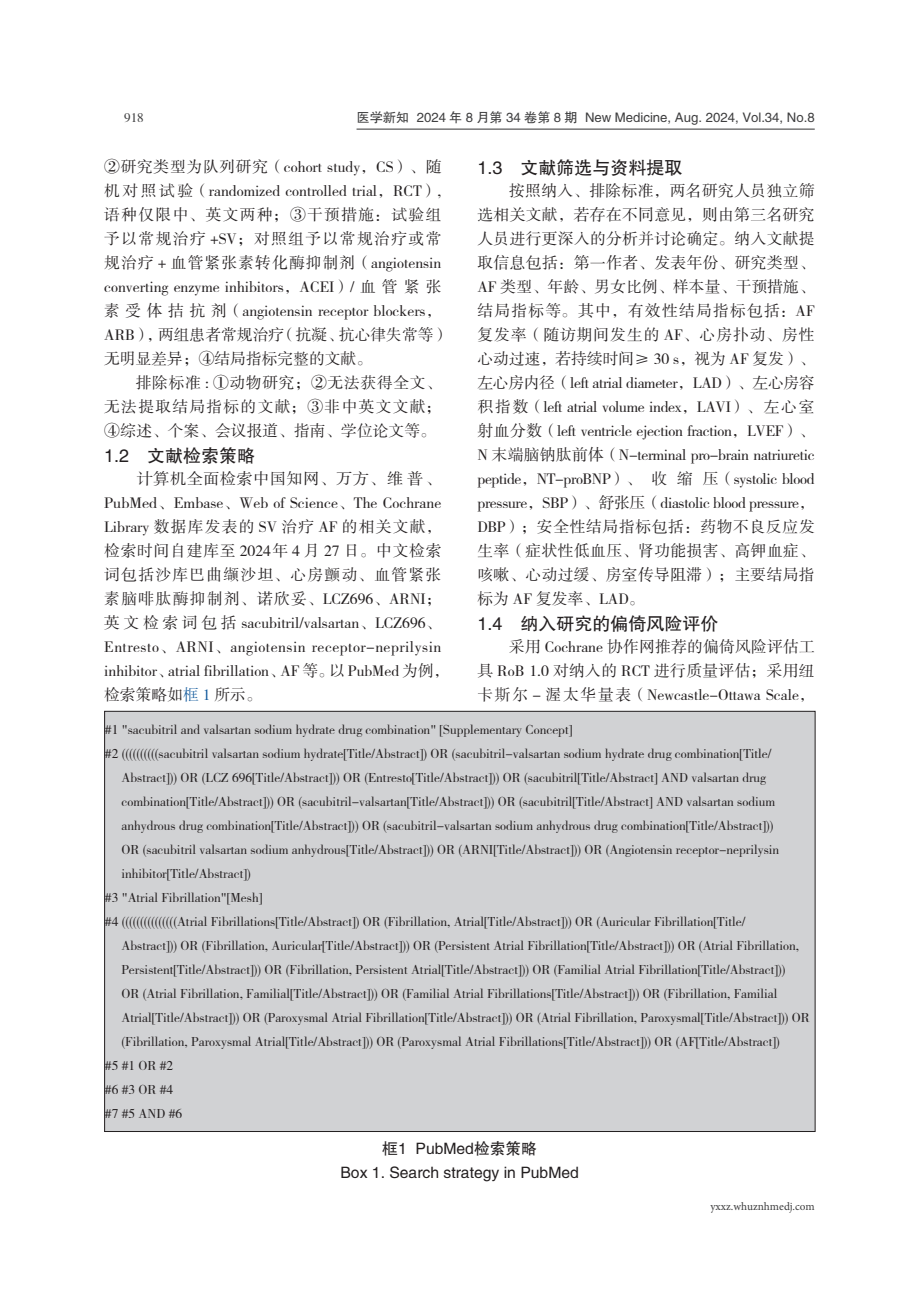
<style>
.page{position:relative;width:919px;height:1289px;background:#fff}
.page>*{position:absolute;margin:0;border:0;box-sizing:border-box;transform-origin:0 0}
._13_正文二级标题{font:18px "FZHTK GBK1 0";color:#231f20}
._11_正文{font:15.75px/24px "FZSSK GBK1 0";letter-spacing:.005em;color:#231f20;text-align:justify}
._15_图表名{font:15.75px "FZHTK GBK1 0";color:#231f20}
._15_1_图表内容{font:13.5px/24px "FZSSK GBK1 0";color:#231f20}
.t1{font:13.2px "FZHTK GBK1 0";color:#3e3e3f}
.t2{font:13.2px "FZSSK GBK1 0";color:#3e3e3f}
.t3{font:11.25px "Minion Pro";color:#3e3e3f}
.s1{color:#175d9e}
</style>
<div class="page">
<hr style="left:356px;top:129px;width:458px;height:1px;background:#3e3e3f">
<div style="left:105px;top:711px;width:710px;height:420px;background:#d1d2d4"></div>
<p class="t2" style="left:124px;top:111px;width:21px">918</p>
<p class="t1" style="left:356px;top:111px;width:459px">医学新知 2024 年 8 月第 34 卷第 8 期 New Medicine, Aug. 2024, Vol.34, No.8</p>
<p class="_11_正文" style="left:104px;top:155px;width:346px;text-align:left">②研究类型为队列研究（cohort study，CS）、随机对照试验（randomized controlled trial，RCT）,语种仅限中、英文两种；③干预措施：试验组予以常规治疗 +SV；对照组予以常规治疗或常规治疗 + 血管紧张素转化酶抑制剂（angiotensin converting enzyme inhibitors，ACEI）/ 血管紧张素受体拮抗剂（angiotensin receptor blockers，<br>ARB），两组患者常规治疗（抗凝、抗心律失常等）无明显差异；④结局指标完整的文献。</p>
<p class="_11_正文" style="left:104px;top:371px;width:339px;text-indent:32px">排除标准 : ①动物研究；②无法获得全文、无法提取结局指标的文献；③非中英文文献；④综述、个案、会议报道、指南、学位论文等。</p>
<p class="_13_正文二级标题" style="left:104px;top:445px;width:152px">1.2 文献检索策略</p>
<p class="_11_正文" style="left:104px;top:467px;width:346px;text-align:left;text-indent:32px">计算机全面检索中国知网、万方、维普、PubMed、Embase、Web of Science、The Cochrane Library 数据库发表的 SV 治疗 AF 的相关文献，检索时间自建库至 2024年 4 月 27 日。中文检索词包括沙库巴曲缬沙坦、心房颤动、血管紧张素脑啡肽酶抑制剂、诺欣妥、LCZ696、ARNI；英文检索词包括 sacubitril/valsartan、LCZ696、Entresto、ARNI、angiotensin receptor-neprilysin inhibitor、atrial fibrillation、AF 等。以 PubMed 为例，检索策略如<span class="s1">框 1</span> 所示。</p>
<p class="_13_正文二级标题" style="left:477px;top:157px;width:206px">1.3 文献筛选与资料提取</p>
<p class="_11_正文" style="left:477px;top:179px;width:339px;text-indent:32px">按照纳入、排除标准，两名研究人员独立筛选相关文献，若存在不同意见，则由第三名研究人员进行更深入的分析并讨论确定。纳入文献提取信息包括：第一作者、发表年份、研究类型、AF 类型、年龄、男女比例、样本量、干预措施、结局指标等。其中，有效性结局指标包括：AF复发率（随访期间发生的 AF、心房扑动、房性心动过速，若持续时间≥ 30 s，视为 AF 复发）、左心房内径（left atrial diameter，LAD）、左心房容积指数（left atrial volume index，LAVI）、左心室射血分数（left ventricle ejection fraction，LVEF）、N 末端脑钠肽前体（N-terminal pro-brain natriuretic peptide，NT-proBNP）、 收 缩 压（systolic blood pressure，SBP）、舒张压（diastolic blood pressure，DBP）；安全性结局指标包括：药物不良反应发生率（症状性低血压、肾功能损害、高钾血症、咳嗽、心动过缓、房室传导阻滞）；主要结局指标为 AF 复发率、LAD。</p>
<p class="_13_正文二级标题" style="left:477px;top:613px;width:242px">1.4 纳入研究的偏倚风险评价</p>
<p class="_11_正文" style="left:477px;top:635px;width:339px;text-indent:32px">采用 Cochrane 协作网推荐的偏倚风险评估工具 RoB 1.0 对纳入的 RCT 进行质量评估；采用纽卡斯尔 - 渥太华量表（Newcastle-Ottawa Scale，</p>
<p class="_15_1_图表内容" style="left:105px;top:718px;width:469px">#1 "sacubitril and valsartan sodium hydrate drug combination" [Supplementary Concept]</p>
<p class="_15_1_图表内容" style="left:121px;top:742px;width:659px;text-indent:-16px">#2 ((((((((((sacubitril valsartan sodium hydrate[Title/Abstract]) OR (sacubitril-valsartan sodium hydrate drug combination[Title/ Abstract])) OR (LCZ 696[Title/Abstract])) OR (Entresto[Title/Abstract])) OR (sacubitril[Title/Abstract] AND valsartan drug combination[Title/Abstract])) OR (sacubitril-valsartan[Title/Abstract])) OR (sacubitril[Title/Abstract] AND valsartan sodium anhydrous drug combination[Title/Abstract])) OR (sacubitril-valsartan sodium anhydrous drug combination[Title/Abstract]))<br>OR (sacubitril valsartan sodium anhydrous[Title/Abstract])) OR (ARNI[Title/Abstract])) OR (Angiotensin receptor-neprilysin inhibitor[Title/Abstract])</p>
<p class="_15_1_图表内容" style="left:105px;top:886px;width:159px">#3 "Atrial Fibrillation"[Mesh]</p>
<p class="_15_1_图表内容" style="left:121px;top:910px;width:689px;text-indent:-16px">#4 (((((((((((((((Atrial Fibrillations[Title/Abstract]) OR (Fibrillation, Atrial[Title/Abstract])) OR (Auricular Fibrillation[Title/<br>Abstract])) OR (Fibrillation, Auricular[Title/Abstract])) OR (Persistent Atrial Fibrillation[Title/Abstract])) OR (Atrial Fibrillation, Persistent[Title/Abstract])) OR (Fibrillation, Persistent Atrial[Title/Abstract])) OR (Familial Atrial Fibrillation[Title/Abstract]))<br>OR (Atrial Fibrillation, Familial[Title/Abstract])) OR (Familial Atrial Fibrillations[Title/Abstract])) OR (Fibrillation, Familial Atrial[Title/Abstract])) OR (Paroxysmal Atrial Fibrillation[Title/Abstract])) OR (Atrial Fibrillation, Paroxysmal[Title/Abstract])) OR (Fibrillation, Paroxysmal Atrial[Title/Abstract])) OR (Paroxysmal Atrial Fibrillations[Title/Abstract])) OR (AF[Title/Abstract])</p>
<p class="_15_1_图表内容" style="left:105px;top:1054px;width:70px">#5 #1 OR #2</p>
<p class="_15_1_图表内容" style="left:105px;top:1078px;width:70px">#6 #3 OR #4</p>
<p class="_15_1_图表内容" style="left:105px;top:1102px;width:79px">#7 #5 AND #6</p>
<p class="_15_图表名" style="left:382px;top:1139px;width:156px">框1 PubMed检索策略</p>
<p class="_15_图表名" style="left:340px;top:1163px;width:240px">Box 1. Search strategy in PubMed</p>
<p class="t3" style="left:710px;top:1198px;width:106px">yxxz.whuznhmedj.com</p>
</div>
